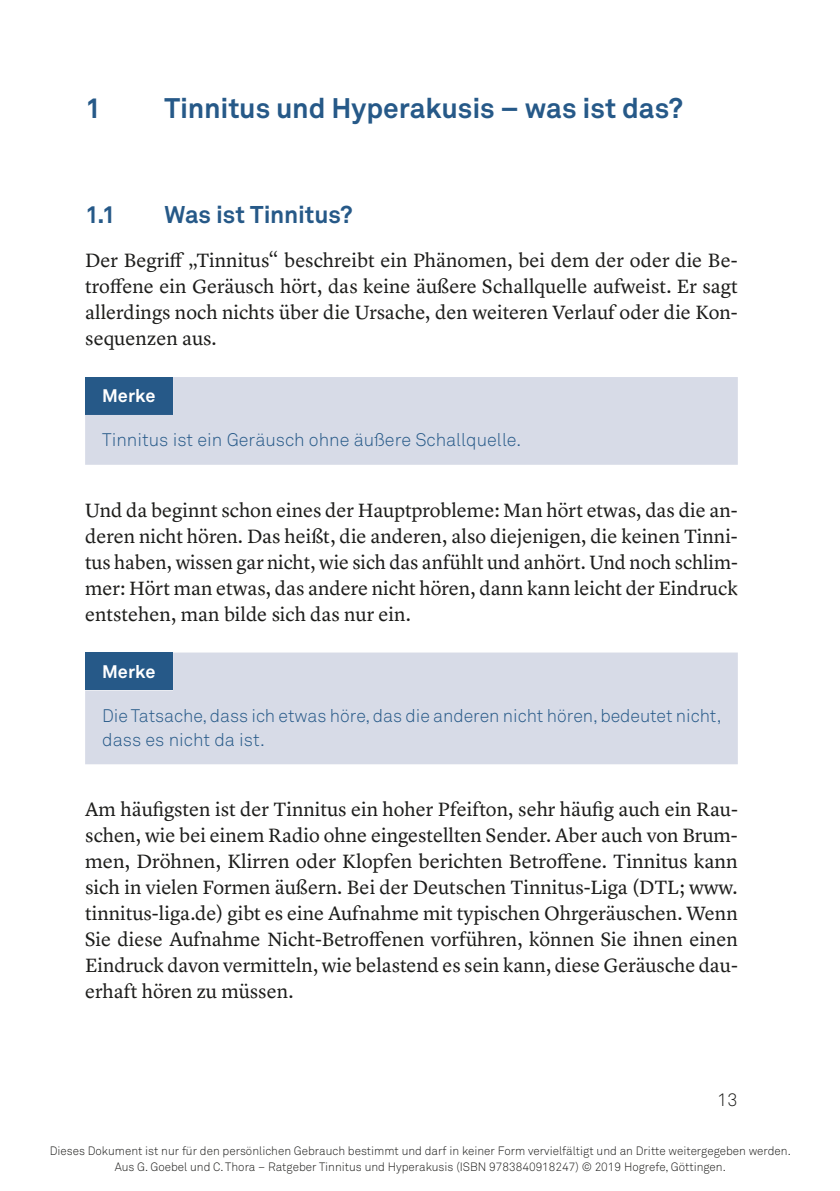
<style>
.page{position:relative;width:840px;height:1191px;background:#fff}
.page>*{position:absolute;margin:0;border:0;box-sizing:border-box;transform-origin:0 0}
.t1{font:700 28px "Akkurat Pro";letter-spacing:-.005em;color:#265988}
.t2{font:700 24px "Akkurat Pro";letter-spacing:-.005em;color:#265988}
.t3{font:20px/26px "Lyon Text";color:#1d1d1b;text-align:justify}
.t4{font:300 18px/24px "Akkurat Pro";color:#265988}
.t5{font:700 18px "Akkurat Pro";color:#fff}
.t6{font:300 18px "Akkurat Pro";color:#1d1d1b}
.t7{font:300 12px/16px "Akkurat Pro";color:#1d1d1b;text-align:center}
</style>
<div class="page">
<div style="left:85px;top:377px;width:652px;height:88px;background:#d7dbe7"></div>
<div style="left:85px;top:652px;width:652px;height:112px;background:#d7dbe7"></div>
<h1 class="t1" style="left:85px;top:91px;width:17px">1</h1>
<h1 class="t1" style="left:164px;top:91px;width:519px">Tinnitus und Hyperakusis – was ist das?</h1>
<p class="t2" style="left:85px;top:199px;width:32px">1.1</p>
<p class="t2" style="left:164px;top:199px;width:189px">Was ist Tinnitus?</p>
<p class="t3" style="left:85px;top:246px;width:653px">Der Begriff „Tinnitus“ beschreibt ein Phänomen, bei dem der oder die Be&shy;troffene ein Geräusch hört, das keine äußere Schallquelle aufweist. Er sagt allerdings noch nichts über die Ursache, den weiteren Verlauf oder die Kon&shy;sequenzen aus.</p>
<p class="t5" style="left:102px;top:385px;width:55px">Merke</p>
<p class="t4" style="left:102px;top:428px;width:420px">Tinnitus ist ein Geräusch ohne äußere Schallquelle.</p>
<p class="t3" style="left:85px;top:495px;width:653px">Und da beginnt schon eines der Hauptprobleme: Man hört etwas, das die an&shy;deren nicht hören. Das heißt, die anderen, also diejenigen, die keinen Tinni&shy;tus haben, wissen gar nicht, wie sich das anfühlt und anhört. Und noch schlim&shy;mer: Hört man etwas, das andere nicht hören, dann kann leicht der Eindruck entstehen, man bilde sich das nur ein.</p>
<p class="t5" style="left:102px;top:660px;width:55px">Merke</p>
<p class="t4" style="left:102px;top:703px;width:620px">Die Tatsache, dass ich etwas höre, das die anderen nicht hören, bedeutet nicht, dass es nicht da ist.</p>
<p class="t3" style="left:85px;top:795px;width:654px">Am häufigsten ist der Tinnitus ein hoher Pfeifton, sehr häufig auch ein Rau&shy;schen, wie bei einem Radio ohne eingestellten Sender. Aber auch von Brum&shy;men, Dröhnen, Klirren oder Klopfen berichten Betroffene. Tinnitus kann sich in vielen Formen äußern. Bei der Deutschen Tinnitus-Liga (DTL; www. tinnitus-liga.de) gibt es eine Aufnahme mit typischen Ohrgeräuschen. Wenn Sie diese Aufnahme Nicht-Betroffenen vorführen, können Sie ihnen einen Eindruck davon vermitteln, wie belastend es sein kann, diese Geräusche dau&shy;erhaft hören zu müssen.</p>
<p class="t6" style="left:716px;top:1089px;width:22px">13</p>
<p class="t7" style="left:50px;top:1142px;width:742px">Dieses Dokument ist nur für den persönlichen Gebrauch bestimmt und darf in keiner Form vervielfältigt und an Dritte weitergegeben werden.<br>Aus G. Goebel und C. Thora – Ratgeber Tinnitus und Hyperakusis (ISBN 9783840918247) © 2019 Hogrefe, Göttingen.</p>
</div>
